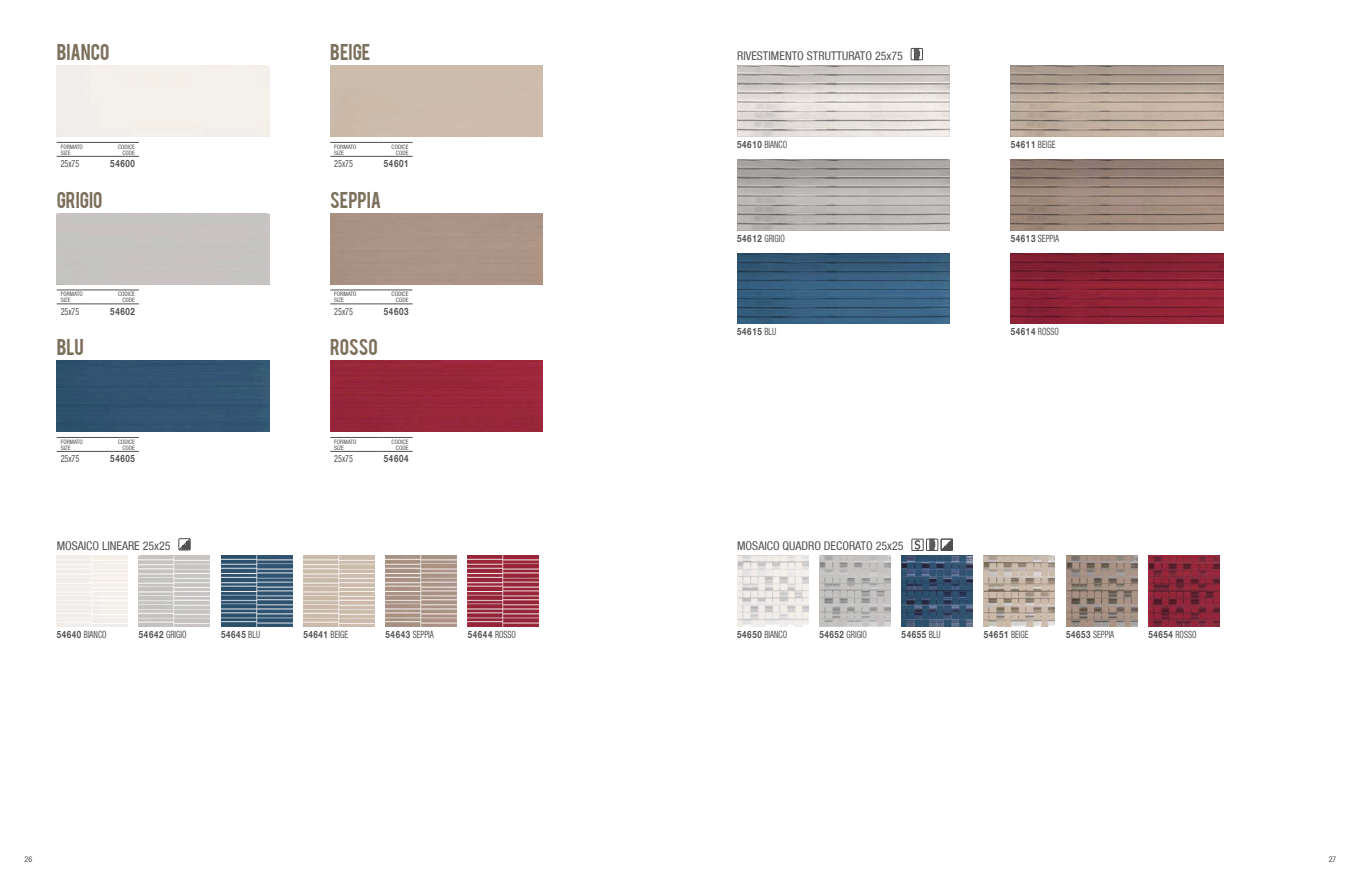
<style>
.page{position:relative;width:1361px;height:888px;background:#fff}
.page>*{position:absolute;margin:0;border:0;box-sizing:border-box;transform-origin:0 0}
.t1{font:18px "Bebas";color:#7c6f5c}
.t2{font:condensed 12px "Helvetica Neue LT Com";color:#515050}
.t3{font:condensed 10px "Helvetica Neue LT Com";color:#515050;scale:.8 1}
.t4{font:700 10px "Helvetica Neue LT Com";letter-spacing:.075em;color:#515050;scale:.8 1}
.t5{font:condensed 8px "Helvetica Neue LT Com";color:#515050}
.t6{font:condensed 6px/6px "Helvetica Neue LT Com";color:#515050}
.s1{font-weight:700;font-stretch:normal}
.s2{font-weight:400;font-stretch:condensed}
</style>
<div class="page">
<div style="left:57px;top:360px;width:212px;height:71px;background:#325372"></div>
<hr style="left:57px;top:437px;width:48px;height:1px;background:#515050">
<hr style="left:105px;top:437px;width:34px;height:1px;background:#515050">
<hr style="left:57px;top:451px;width:48px;height:1px;background:#515050">
<hr style="left:105px;top:451px;width:34px;height:1px;background:#515050">
<div style="left:330px;top:360px;width:213px;height:71px;background:#98263a"></div>
<hr style="left:330px;top:437px;width:48px;height:1px;background:#515050">
<hr style="left:378px;top:437px;width:34px;height:1px;background:#515050">
<hr style="left:330px;top:451px;width:48px;height:1px;background:#515050">
<hr style="left:378px;top:451px;width:34px;height:1px;background:#515050">
<hr style="left:330px;top:290px;width:48px;height:1px;background:#515050">
<hr style="left:378px;top:290px;width:34px;height:1px;background:#515050">
<hr style="left:330px;top:303px;width:48px;height:1px;background:#515050">
<hr style="left:378px;top:303px;width:34px;height:1px;background:#515050">
<hr style="left:330px;top:142px;width:48px;height:1px;background:#515050">
<hr style="left:378px;top:142px;width:34px;height:1px;background:#515050">
<hr style="left:330px;top:156px;width:48px;height:1px;background:#515050">
<hr style="left:378px;top:156px;width:34px;height:1px;background:#515050">
<hr style="left:57px;top:290px;width:48px;height:1px;background:#515050">
<hr style="left:105px;top:290px;width:34px;height:1px;background:#515050">
<hr style="left:57px;top:303px;width:48px;height:1px;background:#515050">
<hr style="left:105px;top:303px;width:34px;height:1px;background:#515050">
<hr style="left:57px;top:142px;width:48px;height:1px;background:#515050">
<hr style="left:105px;top:142px;width:34px;height:1px;background:#515050">
<hr style="left:57px;top:156px;width:48px;height:1px;background:#515050">
<hr style="left:105px;top:156px;width:34px;height:1px;background:#515050">
<img style="left:737px;top:555px;width:71px;height:71px">
<img style="left:737px;top:66px;width:213px;height:71px">
<img style="left:737px;top:159px;width:213px;height:71px">
<img style="left:1011px;top:159px;width:212px;height:71px">
<img style="left:737px;top:253px;width:213px;height:71px">
<img style="left:1011px;top:253px;width:212px;height:71px">
<img style="left:1011px;top:66px;width:212px;height:71px">
<img style="left:303px;top:555px;width:71px;height:71px">
<img style="left:984px;top:555px;width:70px;height:71px">
<img style="left:139px;top:555px;width:71px;height:71px">
<img style="left:819px;top:555px;width:71px;height:71px">
<img style="left:386px;top:555px;width:70px;height:71px">
<img style="left:1066px;top:555px;width:71px;height:71px">
<img style="left:221px;top:555px;width:71px;height:71px">
<img style="left:901px;top:555px;width:71px;height:71px">
<img style="left:468px;top:555px;width:71px;height:71px">
<img style="left:1148px;top:555px;width:71px;height:71px">
<svg style="left:181px;top:540px;width:7px;height:8px"></svg>
<div style="left:179px;top:538px;width:11px;height:12px;border:1px solid #515050"></div>
<div style="left:911px;top:48px;width:11px;height:12px;border:1px solid #515050"></div>
<svg style="left:914px;top:48px;width:6px;height:12px"></svg>
<svg style="left:943px;top:541px;width:7px;height:7px"></svg>
<div style="left:941px;top:538px;width:11px;height:12px;border:1px solid #515050"></div>
<div style="left:926px;top:538px;width:12px;height:12px;border:1px solid #515050"></div>
<svg style="left:929px;top:538px;width:6px;height:12px"></svg>
<svg style="left:914px;top:540px;width:6px;height:8px"></svg>
<div style="left:911px;top:538px;width:12px;height:12px;border:1px solid #515050"></div>
<h1 class="t1" style="left:57px;top:39px;width:54px">BIANCO</h1>
<h1 class="t1" style="left:330px;top:39px;width:42px">BEIGE</h1>
<p class="t2" style="left:737px;top:49px;width:7px">RIVESTIMENTO</p>
<p class="t2" style="left:807px;top:49px;width:7px">STRUTTURATO</p>
<p class="t2" style="left:875px;top:49px;width:29px">25X75</p>
<p class="t6" style="left:61px;top:143px;width:5px">FORMATO<br>SIZE</p>
<p class="t6" style="left:118px;top:143px;width:4px">CODICE</p>
<p class="t6" style="left:122px;top:149px;width:5px">CODE</p>
<p class="t6" style="left:334px;top:143px;width:5px">FORMATO<br>SIZE</p>
<p class="t6" style="left:392px;top:143px;width:4px">CODICE</p>
<p class="t6" style="left:396px;top:149px;width:5px">CODE</p>
<p class="t3" style="left:737px;top:138px;width:64px"><span class="s1">54610</span> BIANCO</p>
<p class="t4" style="left:1011px;top:138px;width:57px">54611 <span class="s2">BEIGE</span></p>
<p class="t3" style="left:61px;top:157px;width:25px">25X75</p>
<p class="t4" style="left:110px;top:157px;width:32px">54600</p>
<p class="t3" style="left:334px;top:157px;width:25px">25X75</p>
<p class="t4" style="left:384px;top:157px;width:32px">54601</p>
<h1 class="t1" style="left:57px;top:186px;width:47px">GRIGIO</h1>
<h1 class="t1" style="left:330px;top:186px;width:52px">SEPPIA</h1>
<p class="t3" style="left:737px;top:232px;width:61px"><span class="s1">54612</span> GRIGIO</p>
<p class="t3" style="left:1011px;top:232px;width:62px"><span class="s1">54613</span> SEPPIA</p>
<p class="t6" style="left:61px;top:291px;width:5px">FORMATO<br>SIZE</p>
<p class="t6" style="left:118px;top:291px;width:4px">CODICE</p>
<p class="t6" style="left:122px;top:297px;width:5px">CODE</p>
<p class="t6" style="left:334px;top:291px;width:5px">FORMATO<br>SIZE</p>
<p class="t6" style="left:392px;top:291px;width:4px">CODICE</p>
<p class="t6" style="left:396px;top:297px;width:5px">CODE</p>
<p class="t3" style="left:61px;top:305px;width:25px">25X75</p>
<p class="t4" style="left:110px;top:304px;width:32px">54602</p>
<p class="t3" style="left:334px;top:305px;width:25px">25X75</p>
<p class="t4" style="left:384px;top:304px;width:32px">54603</p>
<p class="t4" style="left:737px;top:325px;width:50px">54615 <span class="s2">BLU</span></p>
<p class="t4" style="left:1011px;top:325px;width:62px">54614 <span class="s2">ROSSO</span></p>
<h1 class="t1" style="left:57px;top:334px;width:29px">BLU</h1>
<h1 class="t1" style="left:330px;top:334px;width:49px">ROSSO</h1>
<p class="t6" style="left:61px;top:438px;width:5px">FORMATO<br>SIZE</p>
<p class="t6" style="left:118px;top:438px;width:4px">CODICE</p>
<p class="t6" style="left:122px;top:444px;width:5px">CODE</p>
<p class="t6" style="left:334px;top:438px;width:5px">FORMATO<br>SIZE</p>
<p class="t6" style="left:392px;top:438px;width:4px">CODICE</p>
<p class="t6" style="left:396px;top:444px;width:5px">CODE</p>
<p class="t3" style="left:61px;top:452px;width:25px">25X75</p>
<p class="t4" style="left:110px;top:452px;width:32px">54605</p>
<p class="t3" style="left:334px;top:452px;width:25px">25X75</p>
<p class="t4" style="left:384px;top:452px;width:32px">54604</p>
<p class="t2" style="left:57px;top:538px;width:7px">MOSAICO</p>
<p class="t2" style="left:102px;top:538px;width:7px">LINEARE</p>
<p class="t2" style="left:143px;top:538px;width:29px">25X25</p>
<p class="t2" style="left:737px;top:538px;width:168px">MOSAICO QUADRO DECORATO 25X25</p>
<p class="t3" style="left:57px;top:628px;width:64px"><span class="s1">54640</span> BIANCO</p>
<p class="t3" style="left:737px;top:628px;width:64px"><span class="s1">54650</span> BIANCO</p>
<p class="t3" style="left:139px;top:628px;width:61px"><span class="s1">54642</span> GRIGIO</p>
<p class="t4" style="left:221px;top:628px;width:50px">54645 <span class="s2">BLU</span></p>
<p class="t4" style="left:303px;top:628px;width:57px">54641 <span class="s2">BEIGE</span></p>
<p class="t3" style="left:386px;top:628px;width:62px"><span class="s1">54643</span> SEPPIA</p>
<p class="t4" style="left:468px;top:628px;width:62px">54644 <span class="s2">ROSSO</span></p>
<p class="t3" style="left:819px;top:628px;width:61px"><span class="s1">54652</span> GRIGIO</p>
<p class="t4" style="left:901px;top:628px;width:50px">54655 <span class="s2">BLU</span></p>
<p class="t4" style="left:984px;top:628px;width:57px">54651 <span class="s2">BEIGE</span></p>
<p class="t3" style="left:1066px;top:628px;width:62px"><span class="s1">54653</span> SEPPIA</p>
<p class="t4" style="left:1148px;top:628px;width:62px">54654 <span class="s2">ROSSO</span></p>
<p class="t5" style="left:25px;top:854px;width:9px">26</p>
<p class="t5" style="left:1328px;top:854px;width:9px">27</p>
</div>
